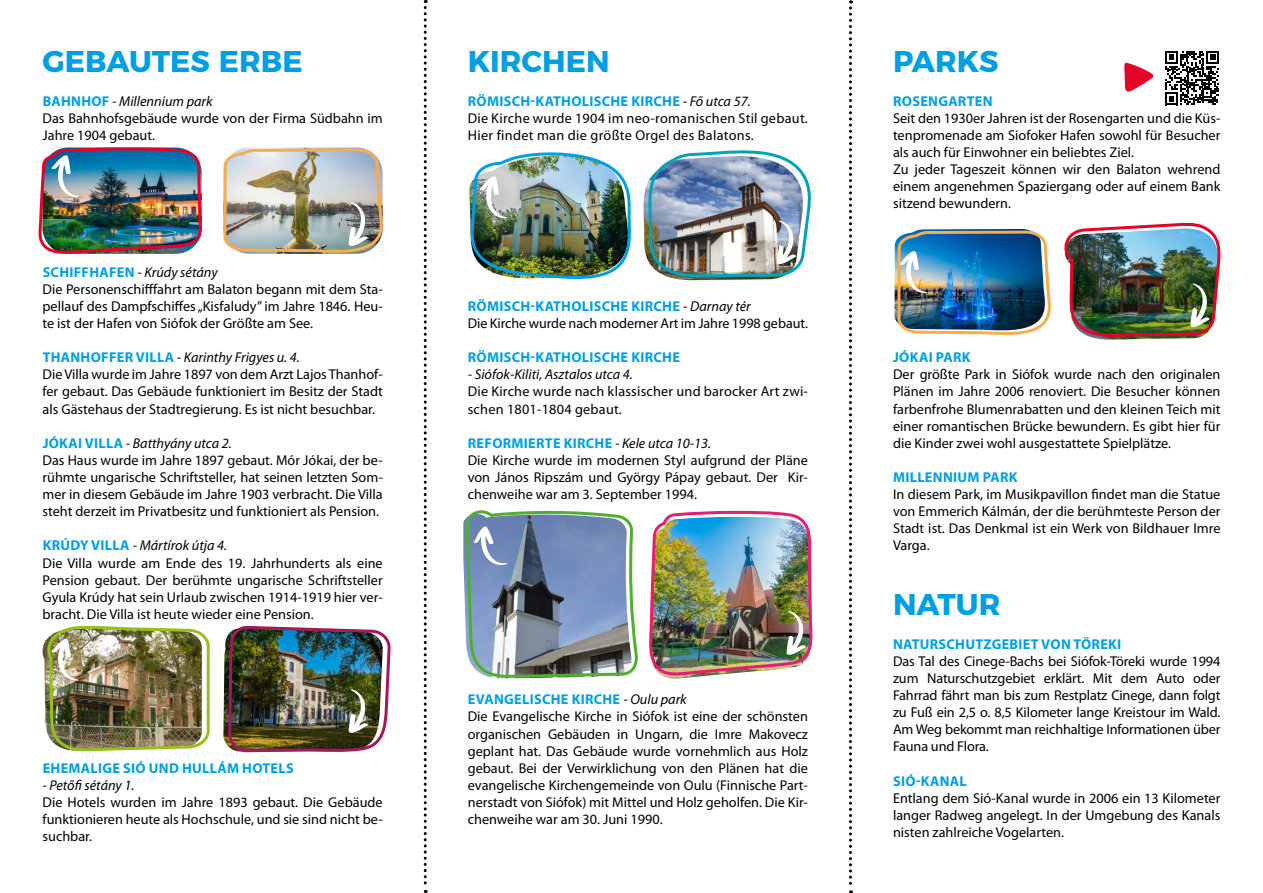
<style>
.page{position:relative;width:1263px;height:893px;background:#fff}
.page>*{position:absolute;margin:0;border:0;box-sizing:border-box;transform-origin:0 0}
.t1{font:700 30px "Montserrat";color:#009fe3}
.t2{font:14.25px/17.1px "Myriad Pro";color:#000}
.t3{font:700 14.25px "Myriad Pro";letter-spacing:.02em;color:#009fe3}
.t4{font:14.25px/17.1px "Myriad Pro";letter-spacing:.02em;color:#000}
.t5{font:italic 14.25px "Myriad Pro";color:#000}
.s1{font-weight:700;color:#009fe3}
.s2{font-style:italic}
</style>
<div class="page">
<img style="left:896px;top:229px;width:155px;height:106px">
<svg style="left:899px;top:251px;width:28px;height:42px"></svg>
<img style="left:1064px;top:223px;width:157px;height:117px">
<img style="left:470px;top:152px;width:161px;height:127px">
<img style="left:645px;top:150px;width:166px;height:131px">
<img style="left:38px;top:147px;width:164px;height:107px">
<img style="left:649px;top:510px;width:164px;height:169px">
<svg style="left:465px;top:510px;width:173px;height:169px;background:#7f93a4"></svg>
<img style="left:223px;top:147px;width:160px;height:107px">
<img style="left:223px;top:625px;width:168px;height:128px">
<img style="left:42px;top:625px;width:168px;height:127px">
<svg style="left:1165px;top:51px;width:54px;height:54px"></svg>
<svg style="left:1124px;top:62px;width:30px;height:30px"></svg>
<svg style="left:424px;top:0;width:3px;height:893px"></svg>
<svg style="left:849px;top:0;width:3px;height:893px"></svg>
<h1 class="t1" style="left:43px;top:36px;width:262px">GEBAUTES ERBE</h1>
<p class="t2" style="left:43px;top:92px;width:342px"><span class="s1">BAHNHOF</span> <span class="s2">- Millennium park<br></span>Das Bahnhofsgebäude wurde von der Firma Südbahn im<br>Jahre 1904 gebaut.</p>
<p class="t2" style="left:43px;top:263px;width:342px"><span class="s1">SCHIFFHAFEN</span> <span class="s2">- Krúdy sétány<br></span>Die Personenschifffahrt am Balaton begann mit dem Sta&shy;pellauf des Dampfschiffes „Kisfaludy” im Jahre 1846. Heu&shy;te ist der Hafen von Siófok der Größte am See.</p>
<p class="t2" style="left:43px;top:349px;width:342px"><span class="s1">THANHOFFER VILLA</span> <span class="s2">- Karinthy Frigyes u. 4.<br></span>Die Villa wurde im Jahre 1897 von dem Arzt Lajos Thanhof&shy;fer gebaut. Das Gebäude funktioniert im Besitz der Stadt als Gästehaus der Stadtregierung. Es ist nicht besuchbar.</p>
<p class="t2" style="left:43px;top:434px;width:342px"><span class="s1">JÓKAI VILLA</span> <span class="s2">- Batthyány utca 2.<br></span>Das Haus wurde im Jahre 1897 gebaut. Mór Jókai, der be&shy;rühmte ungarische Schriftsteller, hat seinen letzten Som&shy;mer in diesem Gebäude im Jahre 1903 verbracht. Die Villa steht derzeit im Privatbesitz und funktioniert als Pension.</p>
<p class="t2" style="left:43px;top:537px;width:342px"><span class="s1">KRÚDY VILLA</span> <span class="s2">- Mártírok útja 4.<br></span>Die Villa wurde am Ende des 19. Jahrhunderts als eine Pension gebaut. Der berühmte ungarische Schriftsteller Gyula Krúdy hat sein Urlaub zwischen 1914-1919 hier ver&shy;bracht. Die Villa ist heute wieder eine Pension.</p>
<p class="t3" style="left:43px;top:759px;width:253px">EHEMALIGE SIÓ UND HULLÁM HOTELS</p>
<p class="t5" style="left:43px;top:776px;width:94px">- Petőfi sétány 1.</p>
<p class="t2" style="left:43px;top:793px;width:342px;text-align:justify">Die Hotels wurden im Jahre 1893 gebaut. Die Gebäude funktionieren heute als Hochschule, und sie sind nicht be&shy;suchbar.</p>
<h1 class="t1" style="left:468px;top:36px;width:143px">KIRCHEN</h1>
<p class="t4" style="left:468px;top:92px;width:342px"><span class="s1">RÖMISCH-KATHOLISCHE KIRCHE</span> <span class="s2">- Fő utca 57.<br></span>Die Kirche wurde 1904 im neo-romanischen Stil gebaut.<br>Hier findet man die größte Orgel des Balatons.</p>
<p class="t2" style="left:468px;top:297px;width:342px"><span class="s1">RÖMISCH-KATHOLISCHE KIRCHE</span> - <span class="s2">Darnay tér<br></span>Die Kirche wurde nach moderner Art im Jahre 1998 gebaut.</p>
<p class="t3" style="left:468px;top:348px;width:214px">RÖMISCH-KATHOLISCHE KIRCHE</p>
<p class="t5" style="left:468px;top:366px;width:167px">- Siófok-Kiliti, Asztalos utca 4.</p>
<p class="t2" style="left:468px;top:383px;width:342px">Die Kirche wurde nach klassischer und barocker Art zwi&shy;schen 1801-1804 gebaut.</p>
<p class="t2" style="left:468px;top:434px;width:342px"><span class="s1">REFORMIERTE KIRCHE</span> <span class="s2">- Kele utca 10-13.<br></span>Die Kirche wurde im modernen Styl aufgrund der Pläne von János Ripszám und György Pápay gebaut. Der Kir&shy;chenweihe war am 3. September 1994.</p>
<p class="t2" style="left:468px;top:691px;width:342px"><span class="s1">EVANGELISCHE KIRCHE</span> <span class="s2">- Oulu park<br></span>Die Evangelische Kirche in Siófok ist eine der schönsten organischen Gebäuden in Ungarn, die Imre Makovecz geplant hat. Das Gebäude wurde vornehmlich aus Holz gebaut. Bei der Verwirklichung von den Plänen hat die evangelische Kirchengemeinde von Oulu (Finnische Part&shy;nerstadt von Siófok) mit Mittel und Holz geholfen. Die Kir&shy;chenweihe war am 30. Juni 1990.</p>
<h1 class="t1" style="left:893px;top:36px;width:107px">PARKS</h1>
<p class="t3" style="left:893px;top:92px;width:101px">ROSENGARTEN</p>
<p class="t2" style="left:893px;top:109px;width:329px">Seit den 1930er Jahren ist der Rosengarten und die Küs&shy;tenpromenade am Siofoker Hafen sowohl für Besucher als auch für Einwohner ein beliebtes Ziel.<br>Zu jeder Tageszeit können wir den Balaton wehrend einem angenehmen Spaziergang oder auf einem Bank sitzend bewundern.</p>
<p class="t3" style="left:893px;top:348px;width:79px">JÓKAI PARK</p>
<p class="t2" style="left:893px;top:366px;width:329px;text-align:justify">Der größte Park in Siófok wurde nach den originalen Plänen im Jahre 2006 renoviert. Die Besucher können farbenfrohe Blumenrabatten und den kleinen Teich mit einer romantischen Brücke bewundern. Es gibt hier für die Kinder zwei wohl ausgestattete Spielplätze.</p>
<p class="t3" style="left:893px;top:468px;width:126px">MILLENNIUM PARK</p>
<p class="t2" style="left:893px;top:486px;width:329px;text-align:justify">In diesem Park, im Musikpavillon findet man die Statue von Emmerich Kálmán, der die berühmteste Person der Stadt ist. Das Denkmal ist ein Werk von Bildhauer Imre Varga.</p>
<h1 class="t1" style="left:893px;top:579px;width:109px">NATUR</h1>
<p class="t3" style="left:893px;top:635px;width:230px">NATURSCHUTZGEBIET VON TÖREKI</p>
<p class="t2" style="left:893px;top:652px;width:329px;text-align:justify">Das Tal des Cinege-Bachs bei Siófok-Töreki wurde 1994 zum Naturschutzgebiet erklärt. Mit dem Auto oder Fahrrad fährt man bis zum Restplatz Cinege, dann folgt zu Fuß ein 2,5 o. 8,5 Kilometer lange Kreistour im Wald.<br>Am Weg bekommt man reichhaltige Informationen über Fauna und Flora.</p>
<p class="t3" style="left:893px;top:771px;width:75px">SIÓ-KANAL</p>
<p class="t2" style="left:893px;top:789px;width:329px;text-align:justify">Entlang dem Sió-Kanal wurde in 2006 ein 13 Kilometer langer Radweg angelegt. In der Umgebung des Kanals nisten zahlreiche Vogelarten.</p>
</div>
